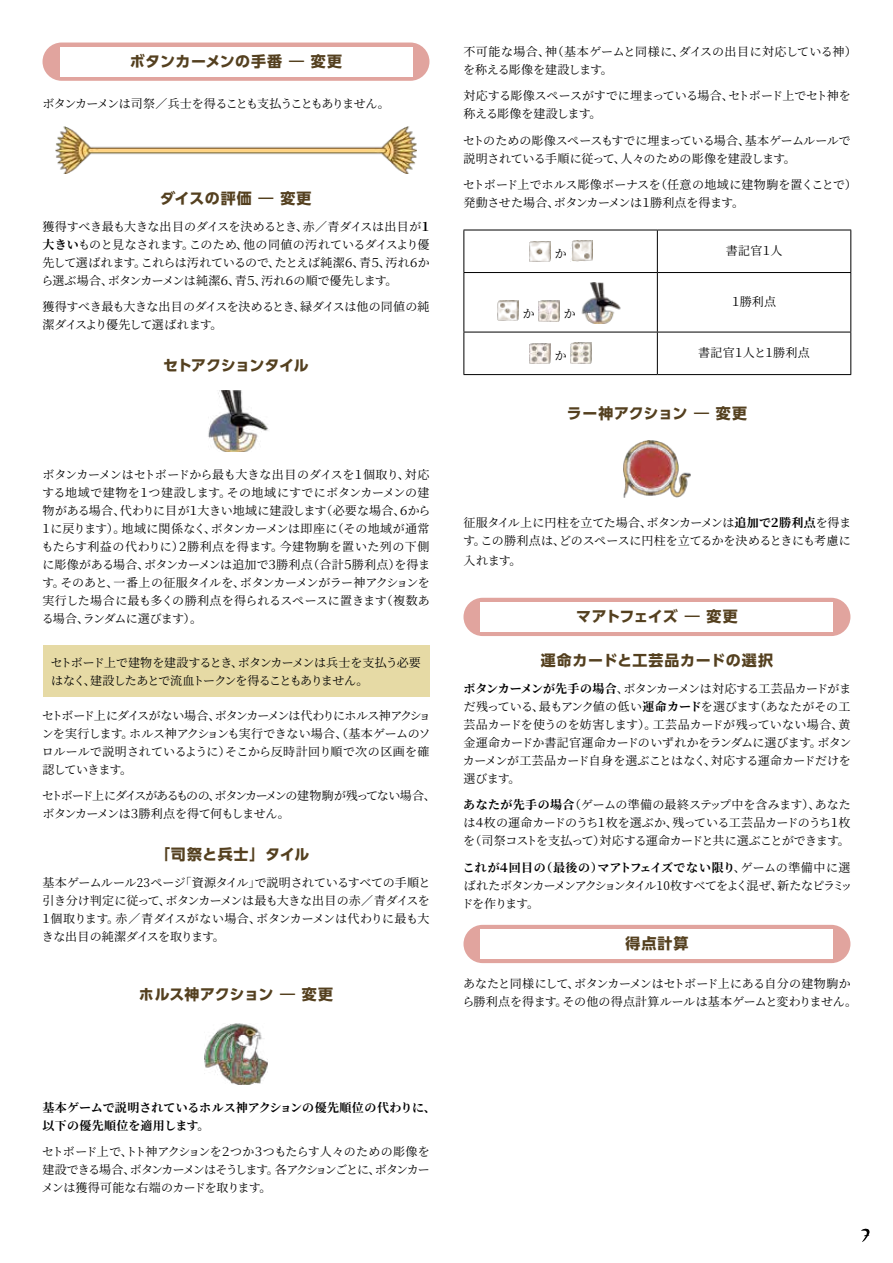
<style>
.page{position:relative;width:893px;height:1263px;background:#fff}
.page>*{position:absolute;margin:0;border:0;box-sizing:border-box;transform-origin:0 0}
.t1{font:700 15px "UD Shin Go Pr 6";letter-spacing:.015em;color:#54401f}
.t2{font:700 15px "UD Shin Go Pr 6";letter-spacing:.04em;color:#54401f}
.t3{font:700 15px "UD Shin Go Pr 6";letter-spacing:-.015em;color:#54401f}
.t4{font:700 15px "UD Shin Go Pr 6";letter-spacing:-.025em;color:#54401f}
.t5{font:700 15px "UD Shin Go Pr 6";letter-spacing:-.045em;color:#54401f}
.t6{font:700 15px "UD Shin Go Pr 6";letter-spacing:.035em;color:#54401f}
.t7{font:12px/18px "Source Han Serif";letter-spacing:-.04em;color:#000;text-align:justify}
.t8{font:12px/18px "Source Han Serif";letter-spacing:-.095em;color:#000}
.t9{font:12px/18px "Source Han Serif";letter-spacing:-.015em;color:#000}
.t10{font:12px/18px "Source Han Serif";letter-spacing:-.02em;color:#000}
.t11{font:12px/18px "Source Han Serif";letter-spacing:-.07em;color:#000}
.t12{font:12px/18px "Source Han Serif";letter-spacing:-.01em;color:#000}
.t13{font:700 12px/18px "Source Han Serif";letter-spacing:.015em;color:#000}
.t14{font:12px "Source Han Serif";letter-spacing:-.085em;color:#000}
.s1{font-weight:700}
</style>
<div class="page">
<div style="left:43px;top:645px;width:386px;height:51px;background:#e6daa5"></div>
<svg style="left:861px;top:1229px;width:8px;height:13px"></svg>
<hr style="left:463px;top:230px;width:194px;height:1px;background:#000">
<hr style="left:463px;top:230px;width:1px;height:42px;background:#000">
<hr style="left:657px;top:230px;width:194px;height:1px;background:#000">
<hr style="left:657px;top:230px;width:1px;height:42px;background:#000">
<hr style="left:850px;top:230px;width:1px;height:42px;background:#000">
<hr style="left:463px;top:272px;width:194px;height:1px;background:#000">
<hr style="left:463px;top:273px;width:1px;height:59px;background:#000">
<hr style="left:657px;top:272px;width:194px;height:1px;background:#000">
<hr style="left:657px;top:273px;width:1px;height:59px;background:#000">
<hr style="left:850px;top:273px;width:1px;height:59px;background:#000">
<hr style="left:463px;top:332px;width:194px;height:1px;background:#000">
<hr style="left:463px;top:332px;width:1px;height:42px;background:#000">
<hr style="left:657px;top:332px;width:194px;height:1px;background:#000">
<hr style="left:657px;top:332px;width:1px;height:42px;background:#000">
<hr style="left:850px;top:332px;width:1px;height:42px;background:#000">
<hr style="left:463px;top:374px;width:194px;height:1px;background:#000">
<hr style="left:657px;top:374px;width:194px;height:1px;background:#000">
<img style="left:530px;top:241px;width:20px;height:20px">
<img style="left:570px;top:241px;width:22px;height:21px">
<img style="left:498px;top:301px;width:20px;height:20px">
<img style="left:539px;top:300px;width:21px;height:22px">
<img style="left:581px;top:283px;width:40px;height:40px">
<img style="left:530px;top:343px;width:20px;height:20px">
<img style="left:570px;top:343px;width:22px;height:21px">
<img style="left:624px;top:441px;width:66px;height:57px">
<img style="left:55px;top:127px;width:362px;height:46px">
<img style="left:208px;top:391px;width:61px;height:60px">
<img style="left:204px;top:1023px;width:63px;height:61px">
<div style="left:43px;top:43px;width:386px;height:38px;background:#e1a49e;border-radius:19px"></div>
<div style="left:60px;top:47px;width:352px;height:30px;background:#fff"></div>
<div style="left:463px;top:598px;width:387px;height:38px;background:#e1a49e;border-radius:19px"></div>
<div style="left:480px;top:602px;width:353px;height:30px;background:#fff"></div>
<div style="left:463px;top:925px;width:387px;height:38px;background:#e1a49e;border-radius:19px"></div>
<div style="left:480px;top:929px;width:353px;height:30px;background:#fff"></div>
<p class="t1" style="left:130px;top:49px;width:214px">ボタンカーメンの手番 ― 変更</p>
<p class="t14" style="left:42px;top:96px;width:349px">ボタンカーメンは司祭／兵士を得ることも支払うこともありません。</p>
<p class="t6" style="left:160px;top:186px;width:153px">ダイスの評価 ― 変更</p>
<p class="t7" style="left:41px;top:217px;width:392px;text-align:left">獲得すべき最も大きな出目のダイスを決めるとき、赤／青ダイスは出目が<span class="s1">１大きい</span>ものと見なされます。このため、他の同値の汚れているダイスより優先して選ばれます。これらは汚れているので、たとえば純潔６、青５、汚れ６から選ぶ場合、ボタンカーメンは純潔６、青５、汚れ６の順で優先します。</p>
<p class="t7" style="left:43px;top:298px;width:388px">獲得すべき最も大きな出目のダイスを決めるとき、緑ダイスは他の同値の純潔ダイスより優先して選ばれます。</p>
<p class="t4" style="left:163px;top:353px;width:147px">セトアクションタイル</p>
<p class="t7" style="left:40px;top:466px;width:392px">ボタンカーメンはセトボードから最も大きな出目のダイスを１個取り、対応する地域で建物を１つ建設します。その地域にすでにボタンカーメンの建物がある場合、代わりに目が１大きい地域に建設します（必要な場合、６から１に戻ります）。地域に関係なく、ボタンカーメンは即座に（その地域が通常もたらす利益の代わりに）２勝利点を得ます。今建物駒を置いた列の下側に彫像がある場合、ボタンカーメンは追加で３勝利点（合計５勝利点）を得ます。そのあと、一番上の征服タイルを、ボタンカーメンがラー神アクションを実行した場合に最も多くの勝利点を得られるスペースに置きます（複数ある場合、ランダムに選びます）。</p>
<p class="t11" style="left:51px;top:653px;width:372px">セトボード上で建物を建設するとき、ボタンカーメンは兵士を支払う必要はなく、建設したあとで流血トークンを得ることもありません。</p>
<p class="t7" style="left:42px;top:706px;width:391px;text-align:left">セトボード上にダイスがない場合、ボタンカーメンは代わりにホルス神アクションを実行します。ホルス神アクションも実行できない場合、（基本ゲームのソロルールで説明されているように）そこから反時計回り順で次の区画を確認していきます。</p>
<p class="t8" style="left:42px;top:787px;width:395px">セトボード上にダイスがあるものの、ボタンカーメンの建物駒が残ってない場合、ボタンカーメンは３勝利点を得て何もしません。</p>
<p class="t1" style="left:155px;top:842px;width:156px">「司祭と兵士」タイル</p>
<p class="t7" style="left:40px;top:874px;width:392px">基本ゲームルール23ページ「資源タイル」で説明されているすべての手順と引き分け判定に従って、ボタンカーメンは最も大きな出目の赤／青ダイスを１個取ります。赤／青ダイスがない場合、ボタンカーメンは代わりに最も大きな出目の純潔ダイスを取ります。</p>
<p class="t3" style="left:139px;top:981px;width:196px">ホルス神アクション ― 変更</p>
<p class="t12" style="left:463px;top:43px;width:395px">不可能な場合、神（基本ゲームと同様に、ダイスの出目に対応している神）を称える彫像を建設します。</p>
<p class="t10" style="left:463px;top:87px;width:389px">対応する彫像スペースがすでに埋まっている場合、セトボード上でセト神を称える彫像を建設します。</p>
<p class="t9" style="left:463px;top:132px;width:389px">セトのための彫像スペースもすでに埋まっている場合、基本ゲームルールで説明されている手順に従って、人々のための彫像を建設します。</p>
<p class="t9" style="left:463px;top:176px;width:395px">セトボード上でホルス彫像ボーナスを（任意の地域に建物駒を置くことで）発動させた場合、ボタンカーメンは１勝利点を得ます。</p>
<p class="t7" style="left:555px;top:245px;width:13px">か</p>
<p class="t7" style="left:726px;top:242px;width:58px">書記官１人</p>
<p class="t7" style="left:523px;top:304px;width:13px">か</p>
<p class="t7" style="left:564px;top:304px;width:13px">か</p>
<p class="t7" style="left:730px;top:293px;width:48px">１勝利点</p>
<p class="t7" style="left:555px;top:347px;width:13px">か</p>
<p class="t7" style="left:698px;top:344px;width:113px">書記官１人と１勝利点</p>
<p class="t1" style="left:567px;top:401px;width:182px">ラー神アクション ― 変更</p>
<p class="t10" style="left:463px;top:514px;width:390px">征服タイル上に円柱を立てた場合、ボタンカーメンは<span class="s1">追加で２勝利点</span>を得ます。この勝利点は、どのスペースに円柱を立てるかを決めるときにも考慮に</p>
<p class="t7" style="left:463px;top:552px;width:60px">入れます。</p>
<p class="t5" style="left:576px;top:604px;width:163px">マアトフェイズ ― 変更</p>
<p class="t2" style="left:541px;top:648px;width:234px">運命カードと工芸品カードの選択</p>
<p class="t7" style="left:463px;top:679px;width:390px"><span class="s1">ボタンカーメンが先手の場合</span>、ボタンカーメンは対応する工芸品カードがまだ残っている、最もアンク値の低い<span class="s1">運命カード</span>を選びます（あなたがその工芸品カードを使うのを妨害します）。工芸品カードが残っていない場合、黄金運命カードか書記官運命カードのいずれかをランダムに選びます。ボタンカーメンが工芸品カード自身を選ぶことはなく、対応する運命カードだけを選びます。</p>
<p class="t7" style="left:463px;top:796px;width:389px"><span class="s1">あなたが先手の場合</span>（ゲームの準備の最終ステップ中を含みます）、あなたは４枚の運命カードのうち１枚を選ぶか、残っている工芸品カードのうち１枚を（司祭コストを支払って）対応する運命カードと共に選ぶことができます。</p>
<p class="t8" style="left:461px;top:858px;width:393px"><span class="s1">これが４回目の（最後の）マアトフェイズでない限り</span>、ゲームの準備中に選ばれたボタンカーメンアクションタイル10枚すべてをよく混ぜ、新たなピラミッドを作ります。</p>
<p class="t1" style="left:626px;top:931px;width:64px">得点計算</p>
<p class="t7" style="left:462px;top:975px;width:396px">あなたと同様にして、ボタンカーメンはセトボード上にある自分の建物駒から勝利点を得ます。その他の得点計算ルールは基本ゲームと変わりません。</p>
<p class="t13" style="left:43px;top:1099px;width:395px">基本ゲームで説明されているホルス神アクションの優先順位の代わりに、以下の優先順位を適用します。</p>
<p class="t7" style="left:41px;top:1143px;width:390px">セトボード上で、トト神アクションを２つか３つもたらす人々のための彫像を建設できる場合、ボタンカーメンはそうします。各アクションごとに、ボタンカーメンは獲得可能な右端のカードを取ります。</p>
</div>
